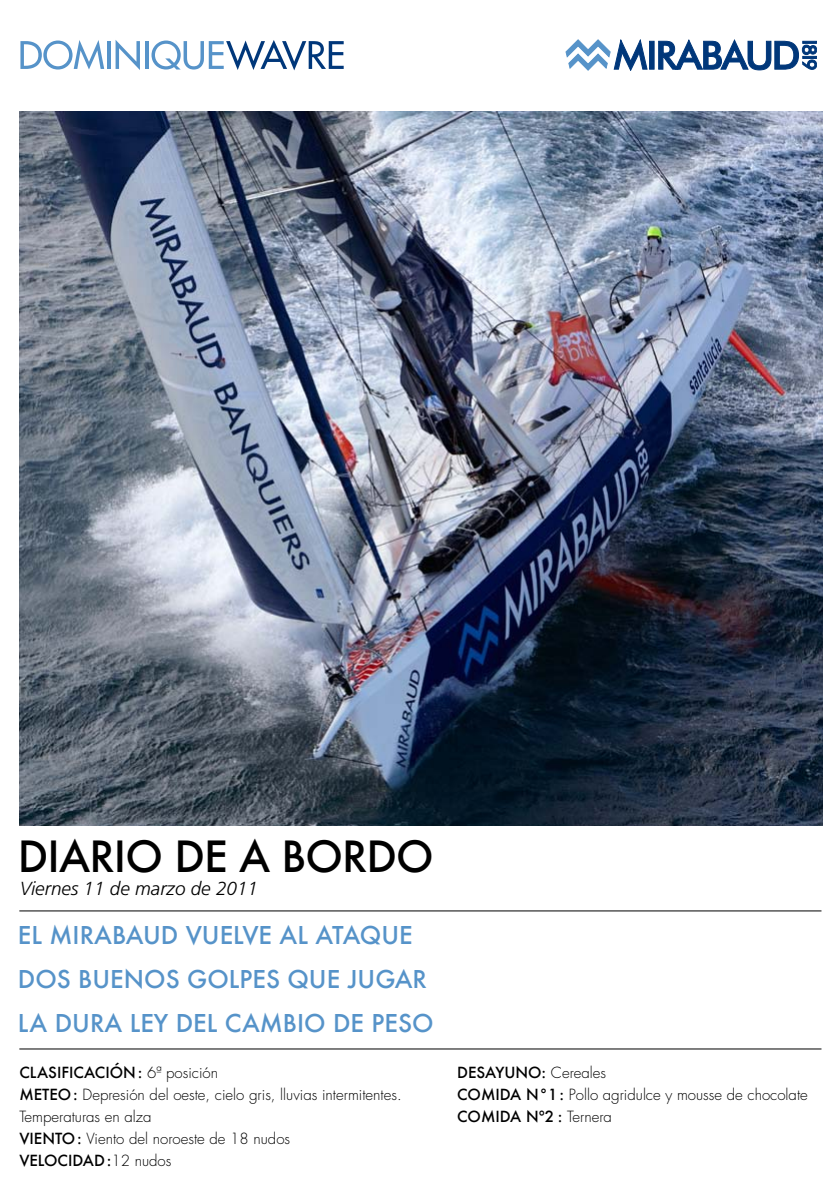
<style>
.page{position:relative;width:840px;height:1191px;background:#fff}
.page>*{position:absolute;margin:0;border:0;box-sizing:border-box;transform-origin:0 0}
.t1{font:500 42px "Futura";letter-spacing:-.02em;color:#000}
.t2{font:500 24px/44px "Futura";color:#5693c9}
.t3{font:italic 300 18.8px "Frutiger";color:#000}
.t4{font:300 15px/22px "Futura";color:#000}
.t5{font:500 15px "Futura";color:#000}
.s1{font-weight:500}
</style>
<div class="page">
<img style="left:19px;top:111px;width:803px;height:714px">
<svg style="left:20px;top:40px;width:84px;height:30px"></svg>
<hr style="left:107px;top:41px;width:4px;height:28px;background:#5693c9">
<svg style="left:115px;top:40px;width:25px;height:30px"></svg>
<hr style="left:145px;top:41px;width:3px;height:28px;background:#5693c9">
<svg style="left:151px;top:40px;width:192px;height:30px"></svg>
<hr style="left:649px;top:41px;width:4px;height:28px;background:#00377a">
<svg style="left:658px;top:40px;width:158px;height:30px"></svg>
<svg style="left:565px;top:40px;width:81px;height:30px"></svg>
<hr style="left:19px;top:1048px;width:802px;height:1px;background:#000">
<hr style="left:19px;top:910px;width:802px;height:1px;background:#000">
<h1 class="t1" style="left:18px;top:827px;width:417px">DIARIO DE A BORDO</h1>
<p class="t3" style="left:20px;top:878px;width:239px">Viernes 11 de marzo de 2011</p>
<h2 class="t2" style="left:18px;top:913px;width:417px">EL MIRABAUD VUELVE AL ATAQUE<br>DOS BUENOS GOLPES QUE JUGAR<br>LA DURA LEY DEL CAM BIO DE PESO</h2>
<p class="t5" style="left:19px;top:1061px;width:9px">CLASI</p>
<p class="t5" style="left:61px;top:1061px;width:17px">FICACI</p>
<p class="t4" style="left:19px;top:1061px;width:383px;text-indent:90px"><span class="s1">ÓN :</span> 6ª posición<br><span class="s1">METEO :</span> Depresión del oeste, cielo gris, lluvias intermitentes.<br>Temperaturas en alza</p>
<p class="t5" style="left:19px;top:1127px;width:32px">VIENTO</p>
<p class="t4" style="left:77px;top:1127px;width:214px"><span class="s1">:</span> Viento del noroeste de 18 nudos</p>
<p class="t5" style="left:19px;top:1149px;width:28px">VELOCIDAD</p>
<p class="t4" style="left:107px;top:1149px;width:66px"><span class="s1">:</span>12 nudos</p>
<p class="t4" style="left:457px;top:1061px;width:352px"><span class="s1">DESAYUNO:</span> Cereales<br><span class="s1">COM IDA N°1:</span> Pollo agridulce y mousse de chocolate<br><span class="s1">COM IDA Nº2 :</span> Ternera</p>
</div>
